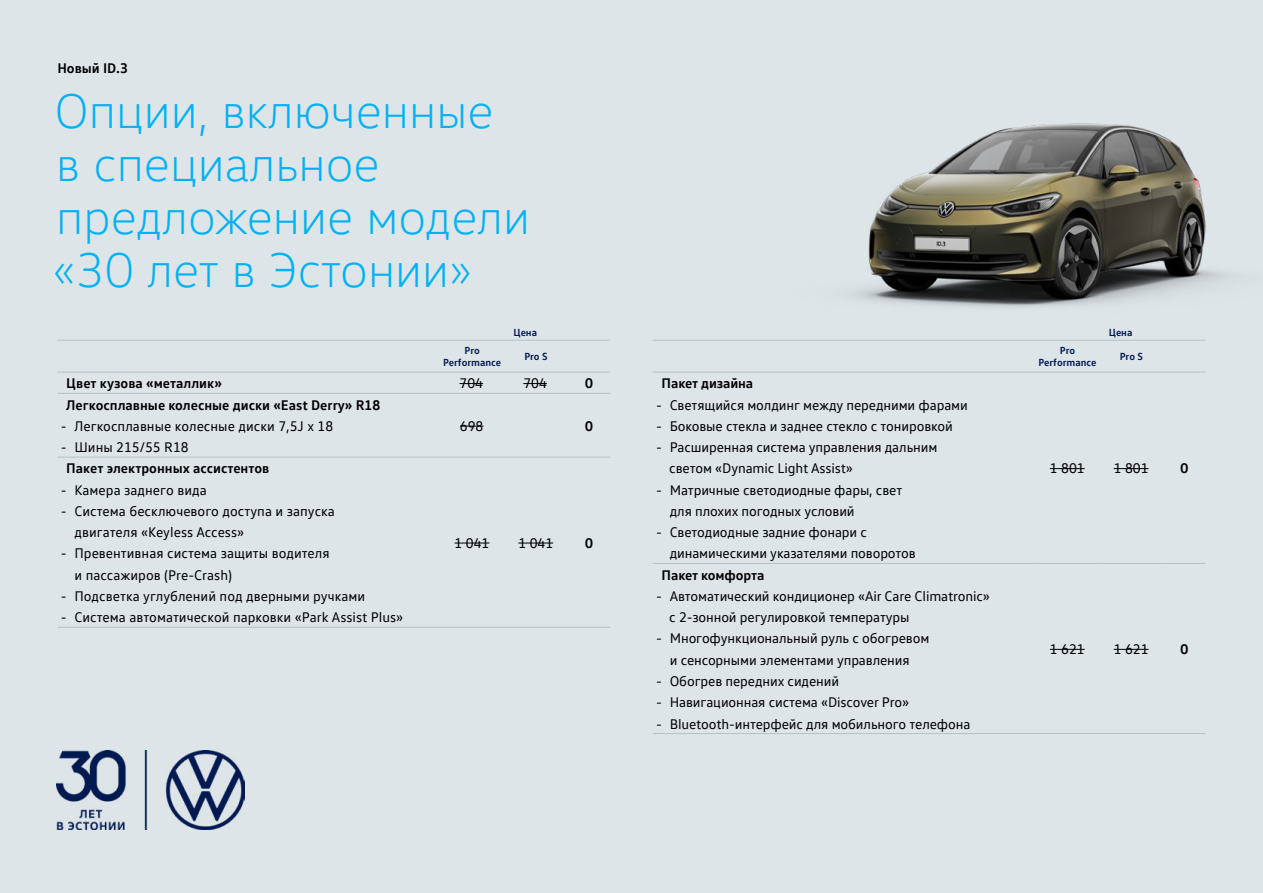
<style>
.page{position:relative;width:1263px;height:893px;background:#dee5e9}
.page>*{position:absolute;margin:0;border:0;box-sizing:border-box;transform-origin:0 0}
.Virsraksts_L{font:300 49.5px/53.1px "VW Head";color:#00b1f3}
.pamats_5mm{font:14.25px/21.3px "VW Text";letter-spacing:-.01em;color:#000}
.pamats_5mm-2{font:700 14.25px "VW Text";color:#000}
.Virsraksts_M{font:700 14.25px "VW Text";color:#000}
.t1{font:700 10.5px/12px "VW Text";color:#001850;text-align:center}
</style>
<div class="page">
<hr style="left:57px;top:340px;width:383px;height:1px;background:#b4c1c7">
<hr style="left:57px;top:372px;width:383px;height:1px;background:#b4c1c7">
<hr style="left:57px;top:393px;width:383px;height:1px;background:#b4c1c7">
<hr style="left:440px;top:340px;width:64px;height:1px;background:#b4c1c7">
<hr style="left:504px;top:340px;width:64px;height:1px;background:#b4c1c7">
<hr style="left:568px;top:340px;width:42px;height:1px;background:#b4c1c7">
<hr style="left:440px;top:372px;width:64px;height:1px;background:#b4c1c7">
<hr style="left:504px;top:372px;width:64px;height:1px;background:#b4c1c7">
<hr style="left:568px;top:372px;width:42px;height:1px;background:#b4c1c7">
<hr style="left:440px;top:393px;width:64px;height:1px;background:#b4c1c7">
<hr style="left:504px;top:393px;width:64px;height:1px;background:#b4c1c7">
<hr style="left:568px;top:393px;width:42px;height:1px;background:#b4c1c7">
<hr style="left:440px;top:457px;width:64px;height:1px;background:#b4c1c7">
<hr style="left:504px;top:457px;width:64px;height:1px;background:#b4c1c7">
<hr style="left:57px;top:457px;width:383px;height:1px;background:#b4c1c7">
<hr style="left:568px;top:457px;width:42px;height:1px;background:#b4c1c7">
<hr style="left:57px;top:627px;width:383px;height:1px;background:#b4c1c7">
<hr style="left:440px;top:627px;width:64px;height:1px;background:#b4c1c7">
<hr style="left:504px;top:627px;width:64px;height:1px;background:#b4c1c7">
<hr style="left:568px;top:627px;width:42px;height:1px;background:#b4c1c7">
<svg style="left:459px;top:383px;width:24px;height:1px"></svg>
<svg style="left:523px;top:383px;width:24px;height:1px"></svg>
<svg style="left:460px;top:426px;width:23px;height:1px"></svg>
<hr style="left:455px;top:543px;width:34px;height:1px;background:#000">
<hr style="left:518px;top:543px;width:35px;height:1px;background:#000">
<hr style="left:653px;top:340px;width:382px;height:1px;background:#b4c1c7">
<hr style="left:653px;top:372px;width:382px;height:1px;background:#b4c1c7">
<hr style="left:653px;top:563px;width:382px;height:1px;background:#b4c1c7">
<hr style="left:653px;top:733px;width:382px;height:1px;background:#b4c1c7">
<hr style="left:1163px;top:563px;width:42px;height:1px;background:#b4c1c7">
<hr style="left:1035px;top:733px;width:64px;height:1px;background:#b4c1c7">
<hr style="left:1099px;top:733px;width:64px;height:1px;background:#b4c1c7">
<hr style="left:1163px;top:733px;width:42px;height:1px;background:#b4c1c7">
<hr style="left:1035px;top:563px;width:64px;height:1px;background:#b4c1c7">
<hr style="left:1099px;top:563px;width:64px;height:1px;background:#b4c1c7">
<hr style="left:1050px;top:468px;width:35px;height:1px;background:#000">
<hr style="left:1114px;top:468px;width:34px;height:1px;background:#000">
<hr style="left:1050px;top:649px;width:35px;height:1px;background:#000">
<hr style="left:1114px;top:649px;width:34px;height:1px;background:#000">
<img style="left:57px;top:750px;width:188px;height:79px">
<img style="left:729px;top:123px;width:501px;height:250px">
<p class="Virsraksts_M" style="left:57px;top:59px;width:72px">Новый ID.3</p>
<p class="Virsraksts_L" style="left:53px;top:84px;width:479px">Опции, включенные<br>в специальное предложение модели «30 лет в Эстонии»</p>
<p class="t1" style="left:513px;top:326px;width:25px">Цена</p>
<p class="t1" style="left:443px;top:344px;width:60px">Pro<br>Performance</p>
<p class="t1" style="left:524px;top:350px;width:25px">Pro S</p>
<p class="pamats_5mm-2" style="left:66px;top:374px;width:157px">Цвет кузова «металлик»</p>
<p class="pamats_5mm" style="left:459px;top:372px;width:25px">704</p>
<p class="pamats_5mm" style="left:523px;top:372px;width:25px">704</p>
<p class="pamats_5mm-2" style="left:585px;top:374px;width:9px">0</p>
<p class="pamats_5mm-2" style="left:66px;top:395px;width:315px">Легкосплавные колесные диски «East Derry» R18</p>
<p class="pamats_5mm" style="left:61px;top:415px;width:274px">- Легкосплавные колесные диски 7,5J x 18</p>
<p class="pamats_5mm" style="left:61px;top:436px;width:129px">- Шины 215/55 R18</p>
<p class="pamats_5mm" style="left:460px;top:415px;width:25px">698</p>
<p class="pamats_5mm-2" style="left:585px;top:417px;width:9px">0</p>
<p class="pamats_5mm-2" style="left:66px;top:459px;width:205px">Пакет электронных ассистентов</p>
<p class="pamats_5mm" style="left:61px;top:479px;width:147px">- Камера заднего вида</p>
<p class="pamats_5mm" style="left:74px;top:500px;width:262px;text-indent:-13px">- Система бесключевого доступа и запуска двигателя «Keyless Access»</p>
<p class="pamats_5mm" style="left:74px;top:542px;width:257px;text-indent:-14px">- Превентивная система защиты водителя и пассажиров (Pre-Crash)</p>
<p class="pamats_5mm" style="left:61px;top:585px;width:306px">- Подсветка углублений под дверными ручками</p>
<p class="pamats_5mm" style="left:61px;top:606px;width:344px">- Система автоматической парковки «Park Assist Plus»</p>
<p class="pamats_5mm" style="left:455px;top:532px;width:36px">1 041</p>
<p class="pamats_5mm" style="left:518px;top:532px;width:36px">1 041</p>
<p class="pamats_5mm-2" style="left:585px;top:534px;width:9px">0</p>
<p class="pamats_5mm-2" style="left:662px;top:374px;width:93px">Пакет дизайна</p>
<p class="pamats_5mm" style="left:656px;top:394px;width:313px">- Светящийся молдинг между передними фарами</p>
<p class="pamats_5mm" style="left:656px;top:415px;width:298px">- Боковые стекла и заднее стекло с тонировкой</p>
<p class="pamats_5mm" style="left:669px;top:436px;width:270px;text-indent:-13px">- Расширенная система управления дальним светом «Dynamic Light Assist»</p>
<p class="pamats_5mm" style="left:670px;top:479px;width:234px;text-indent:-13px">- Матричные светодиодные фары, свет для плохих погодных условий</p>
<p class="pamats_5mm" style="left:670px;top:521px;width:248px;text-indent:-13px">- Светодиодные задние фонари с динамическими указателями поворотов</p>
<p class="pamats_5mm-2" style="left:662px;top:565px;width:104px">Пакет комфорта</p>
<p class="pamats_5mm" style="left:669px;top:585px;width:322px;text-indent:-13px">- Автоматический кондиционер «Air Care Climatronic» с 2-зонной регулировкой температуры</p>
<p class="pamats_5mm" style="left:656px;top:627px;width:275px;text-align:center">- Многофункциональный руль с обогревом и сенсорными элементами управления</p>
<p class="pamats_5mm" style="left:656px;top:670px;width:184px">- Обогрев передних сидений</p>
<p class="pamats_5mm" style="left:656px;top:691px;width:254px">- Навигационная система «Discover Pro»</p>
<p class="pamats_5mm" style="left:656px;top:713px;width:316px">- Bluetooth-интерфейс для мобильного телефона</p>
<p class="t1" style="left:1109px;top:326px;width:25px">Цена</p>
<p class="t1" style="left:1038px;top:344px;width:60px">Pro<br>Performance</p>
<p class="t1" style="left:1120px;top:350px;width:25px">Pro S</p>
<p class="pamats_5mm" style="left:1050px;top:457px;width:36px">1 801</p>
<p class="pamats_5mm" style="left:1114px;top:457px;width:36px">1 801</p>
<p class="pamats_5mm-2" style="left:1180px;top:459px;width:9px">0</p>
<p class="pamats_5mm" style="left:1050px;top:638px;width:36px">1 621</p>
<p class="pamats_5mm" style="left:1114px;top:638px;width:36px">1 621</p>
<p class="pamats_5mm-2" style="left:1180px;top:640px;width:9px">0</p>
</div>
